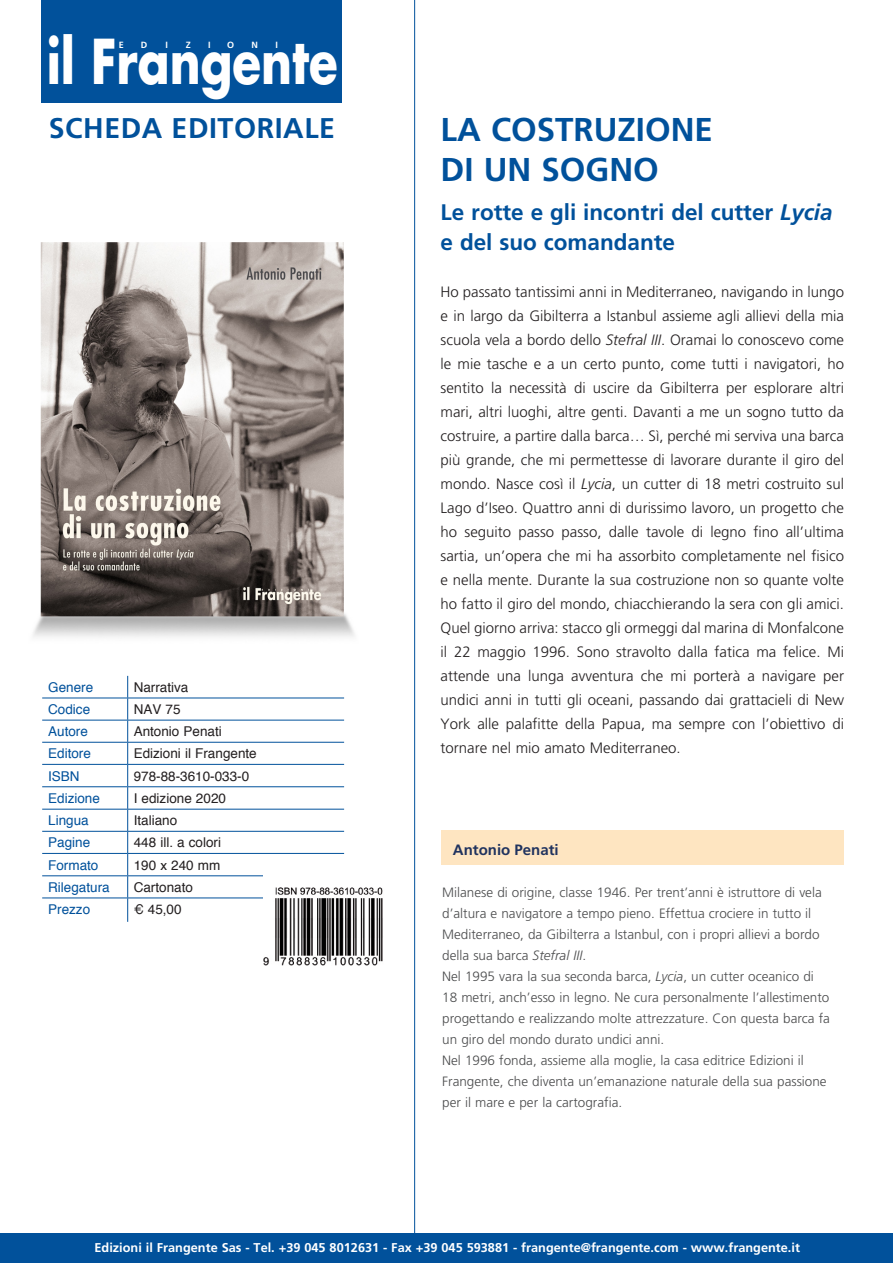
<style>
.page{position:relative;width:893px;height:1263px;background:#fff}
.page>*{position:absolute;margin:0;border:0;box-sizing:border-box;transform-origin:0 0}
.t1{font:700 60.15px "Futura Std";color:#fff;scale:.78 1}
.Normale{font:700 33px "Frutiger LT Std";color:#01519b}
.t2{font:700 28.5px "Frutiger LT Std";letter-spacing:.02em;color:#01519b}
.Normale-2{font:700 22.5px "Frutiger LT Std";color:#01519b}
.Normale-3{font:300 15px/24px "Frutiger LT Std";color:#231f20;text-align:justify}
.t3{font:700 15px "Frutiger LT Std";color:#20335f}
.Normale-4{font:300 13.5px/21px "Frutiger LT Std";color:#4b4c4d}
.Normale-5{font:13.5px "Helvetica";color:#231f20}
.Normale-6{font:13.5px "Helvetica";color:#01519b}
.Normale-7{font:700 12.75px "Frutiger LT Std";color:#fff}
.t4{font:700 9px "Frutiger LT Std";color:#fff}
.s1{font-style:italic}
</style>
<div class="page">
<div style="left:42px;top:0;width:300px;height:102px;background:#01519b"></div>
<div style="left:0;top:1234px;width:893px;height:29px;background:#01519b"></div>
<hr style="left:42px;top:720px;width:86px;height:1px;background:#01519b">
<hr style="left:128px;top:720px;width:216px;height:1px;background:#01519b">
<hr style="left:42px;top:742px;width:86px;height:1px;background:#01519b">
<hr style="left:128px;top:742px;width:216px;height:1px;background:#01519b">
<hr style="left:42px;top:764px;width:86px;height:1px;background:#01519b">
<hr style="left:128px;top:764px;width:216px;height:1px;background:#01519b">
<hr style="left:42px;top:786px;width:86px;height:1px;background:#01519b">
<hr style="left:128px;top:786px;width:216px;height:1px;background:#01519b">
<hr style="left:42px;top:809px;width:86px;height:1px;background:#01519b">
<hr style="left:128px;top:809px;width:216px;height:1px;background:#01519b">
<hr style="left:42px;top:831px;width:86px;height:1px;background:#01519b">
<hr style="left:128px;top:831px;width:216px;height:1px;background:#01519b">
<hr style="left:42px;top:853px;width:86px;height:1px;background:#01519b">
<hr style="left:128px;top:853px;width:216px;height:1px;background:#01519b">
<hr style="left:42px;top:875px;width:86px;height:1px;background:#01519b">
<hr style="left:128px;top:875px;width:216px;height:1px;background:#01519b">
<hr style="left:42px;top:897px;width:86px;height:1px;background:#01519b">
<hr style="left:128px;top:897px;width:216px;height:1px;background:#01519b">
<svg style="left:127px;top:676px;width:1px;height:246px"></svg>
<hr style="left:42px;top:698px;width:86px;height:1px;background:#01519b">
<hr style="left:128px;top:698px;width:216px;height:1px;background:#01519b">
<div style="left:441px;top:831px;width:403px;height:34px;background:#fee5c1"></div>
<hr style="left:414px;top:0;width:1px;height:1234px;background:#01519b">
<img style="left:264px;top:875px;width:119px;height:91px">
<img style="left:33px;top:242px;width:321px;height:395px">
<p class="t1" style="left:47px;top:21px;width:375px">il Frangente</p>
<p class="t4" style="left:119px;top:39px;width:7px">E</p>
<p class="t4" style="left:141px;top:39px;width:8px">D</p>
<p class="t4" style="left:165px;top:39px;width:4px">I</p>
<p class="t4" style="left:186px;top:39px;width:7px">Z</p>
<p class="t4" style="left:208px;top:39px;width:4px">I</p>
<p class="t4" style="left:227px;top:39px;width:9px">O</p>
<p class="t4" style="left:251px;top:39px;width:8px">N</p>
<p class="t4" style="left:275px;top:39px;width:4px">I</p>
<p class="t2" style="left:49px;top:111px;width:288px">SCHEDA EDITORIALE</p>
<p class="Normale-6" style="left:48px;top:677px;width:47px">Genere</p>
<p class="Normale-5" style="left:134px;top:677px;width:56px">Narrativa</p>
<p class="Normale-6" style="left:48px;top:699px;width:44px">Codice</p>
<p class="Normale-5" style="left:134px;top:699px;width:48px">NAV 75</p>
<p class="Normale-6" style="left:48px;top:721px;width:41px">Autore</p>
<p class="Normale-5" style="left:134px;top:721px;width:90px">Antonio Penati</p>
<p class="Normale-6" style="left:48px;top:743px;width:44px">Editore</p>
<p class="Normale-5" style="left:134px;top:743px;width:125px">Edizioni il Frangente</p>
<p class="Normale-6" style="left:48px;top:765px;width:33px">ISBN</p>
<p class="Normale-5" style="left:134px;top:765px;width:117px">978-88-3610-033-0</p>
<p class="Normale-6" style="left:48px;top:788px;width:53px">Edizione</p>
<p class="Normale-5" style="left:134px;top:788px;width:94px">I edizione 2020</p>
<p class="Normale-6" style="left:48px;top:810px;width:42px">Lingua</p>
<p class="Normale-5" style="left:134px;top:810px;width:45px">Italiano</p>
<p class="Normale-6" style="left:48px;top:832px;width:44px">Pagine</p>
<p class="Normale-5" style="left:134px;top:832px;width:89px">448 ill. a colori</p>
<p class="Normale-6" style="left:48px;top:854px;width:52px">Formato</p>
<p class="Normale-5" style="left:134px;top:854px;width:88px">190 x 240 mm</p>
<p class="Normale-6" style="left:48px;top:877px;width:63px">Rilegatura</p>
<p class="Normale-5" style="left:134px;top:877px;width:61px">Cartonato</p>
<p class="Normale-6" style="left:48px;top:899px;width:44px">Prezzo</p>
<p class="Normale-5" style="left:134px;top:899px;width:49px">€ 45,00</p>
<p class="Normale" style="left:441px;top:110px;width:274px">LA COSTRUZIONE</p>
<p class="Normale" style="left:441px;top:150px;width:220px">DI UN SOGNO</p>
<p class="Normale-2" style="left:441px;top:199px;width:393px">Le rotte e gli incontri del cutter <span class="s1">Lycia</span></p>
<p class="Normale-2" style="left:441px;top:229px;width:236px">e del suo comandante</p>
<p class="Normale-3" style="left:441px;top:280px;width:405px">Ho passato tantissimi anni in Mediterraneo, navigando in lungo e in largo da Gibilterra a Istanbul assieme agli allievi della mia scuola vela a bordo dello <span class="s1">Stefral III</span>. Oramai lo conoscevo come le mie tasche e a un certo punto, come tutti i navigatori, ho sentito la necessità di uscire da Gibilterra per esplorare altri mari, altri luoghi, altre genti. Davanti a me un sogno tutto da costruire, a partire dalla barca… Sì, perché mi serviva una barca più grande, che mi permettesse di lavorare durante il giro del mondo. Nasce così il <span class="s1">Lycia</span>, un cutter di 18 metri costruito sul Lago d’Iseo. Quattro anni di durissimo lavoro, un progetto che ho seguito passo passo, dalle tavole di legno fino all’ultima sartia, un’opera che mi ha assorbito completamente nel fisico e nella mente. Durante la sua costruzione non so quante volte ho fatto il giro del mondo, chiacchierando la sera con gli amici.<br>Quel giorno arriva: stacco gli ormeggi dal marina di Monfalcone il 22 maggio 1996. Sono stravolto dalla fatica ma felice. Mi attende una lunga avventura che mi porterà a navigare per undici anni in tutti gli oceani, passando dai grattacieli di New York alle palafitte della Papua, ma sempre con l’obiettivo di tornare nel mio amato Mediterraneo.</p>
<p class="t3" style="left:453px;top:840px;width:107px">Antonio Penati</p>
<p class="Normale-4" style="left:442px;top:882px;width:381px">Milanese di origine, classe 1946. Per trent’anni è istruttore di vela d’altura e navigatore a tempo pieno. Effettua crociere in tutto il Mediterraneo, da Gibilterra a Istanbul, con i propri allievi a bordo della sua barca <span class="s1">Stefral III</span>.</p>
<p class="Normale-4" style="left:442px;top:966px;width:389px">Nel 1995 vara la sua seconda barca, <span class="s1">Lycia</span>, un cutter oceanico di 18 metri, anch’esso in legno. Ne cura personalmente l’allestimento progettando e realizzando molte attrezzature. Con questa barca fa un giro del mondo durato undici anni.</p>
<p class="Normale-4" style="left:442px;top:1050px;width:386px">Nel 1996 fonda, assieme alla moglie, la casa editrice Edizioni il<br>Frangente, che diventa un’emanazione naturale della sua passione per il mare e per la cartografia.</p>
<p class="Normale-7" style="left:94px;top:1240px;width:707px">Edizioni il Frangente Sas - Tel. +39 045 8012631 - Fax +39 045 593881 - frangente@frangente.com - www.frangente.it</p>
</div>
